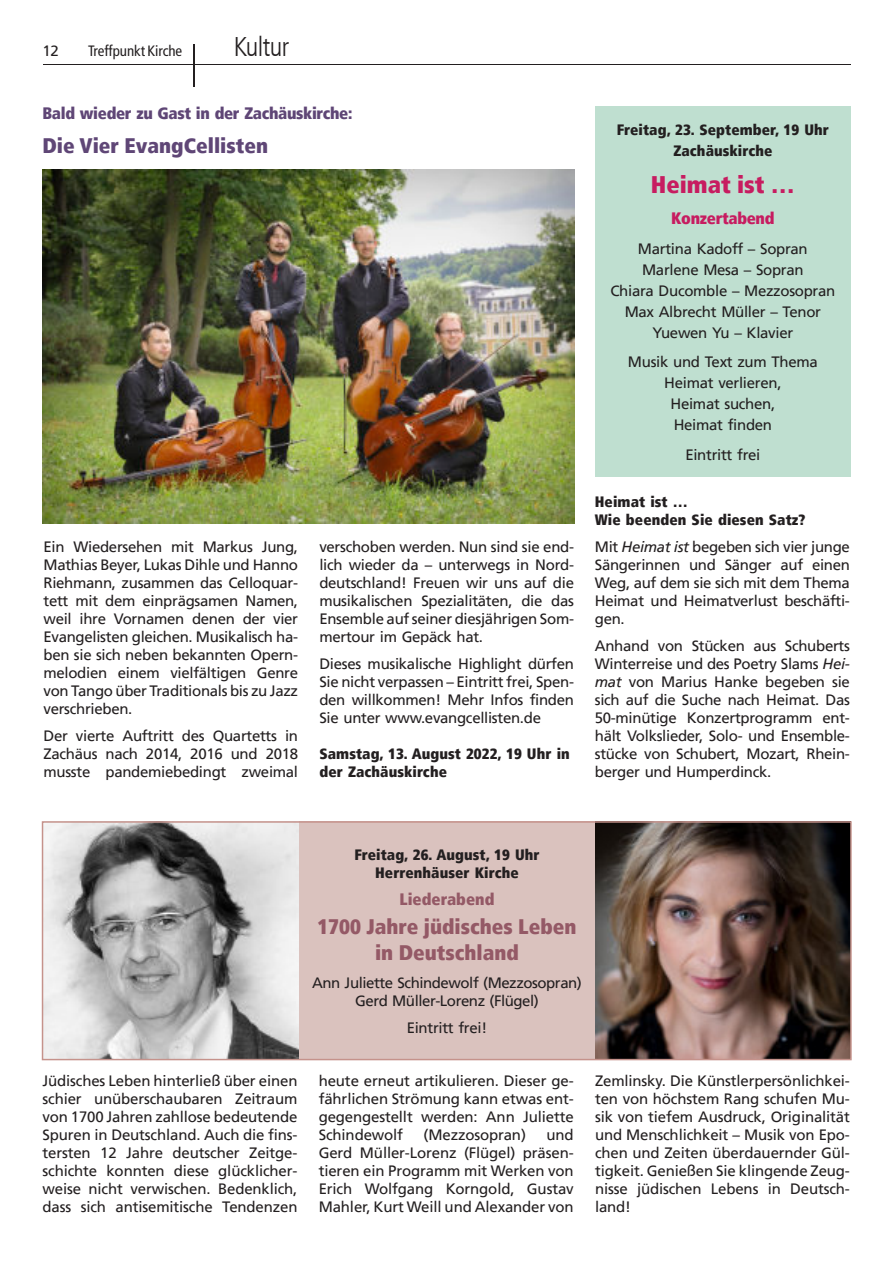
<style>
.page{position:relative;width:893px;height:1263px;background:#fff}
.page>*{position:absolute;margin:0;border:0;box-sizing:border-box;transform-origin:0 0}
.t1{font:300 condensed 27px "Frutiger LT";letter-spacing:-.02em;color:#231f20}
.t2{font:900 condensed 24px "Frutiger LT";color:#c71c60}
.t3{font:900 condensed 21px/25.2px "Frutiger LT";color:#945966;text-align:center}
.t4{font:900 condensed 21px "Frutiger LT";color:#5f4676}
.t5{font:900 condensed 16.5px "Frutiger LT";letter-spacing:-.02em;color:#5f4676}
.t6{font:900 condensed 16.5px "Frutiger LT";letter-spacing:-.02em;color:#c71c60}
.t7{font:900 condensed 16.5px "Frutiger LT";color:#945966}
.t8{font:15px/18px "Frutiger LT";letter-spacing:-.02em;color:#231f20;text-align:justify}
.t9{font:900 condensed 15px/18px "Frutiger LT";letter-spacing:.005em;color:#231f20}
.t10{font:condensed 15px "Frutiger LT";letter-spacing:-.005em;color:#231f20}
.s1{font-style:italic}
</style>
<div class="page">
<hr style="left:43px;top:64px;width:807px;height:1px;background:#231f20">
<hr style="left:193px;top:44px;width:2px;height:43px;background:#231f20">
<img style="left:43px;top:170px;width:531px;height:353px">
<div style="left:595px;top:107px;width:255px;height:370px;background:#bfdfd0"></div>
<img style="left:44px;top:823px;width:806px;height:235px">
<div style="left:42px;top:821px;width:810px;height:239px;border:1px solid #c5928b"></div>
<p class="t8" style="left:43px;top:43px;width:18px">12</p>
<p class="t10" style="left:88px;top:44px;width:96px">Treffpunkt Kirche</p>
<h1 class="t1" style="left:234px;top:35px;width:57px">Kultur</h1>
<h1 class="t1" style="left:234px;top:35px;width:62px">R brik</h1>
<p class="t5" style="left:43px;top:106px;width:311px">Bald wieder zu Gast in der Zachäuskirche:</p>
<h3 class="t4" style="left:43px;top:137px;width:227px">Die Vier EvangCellisten</h3>
<p class="t8" style="left:43px;top:539px;width:256px">Ein Wiedersehen mit Markus Jung, Mathias Beyer, Lukas Dihle und Hanno Riehmann, zusammen das Celloquar&shy;tett mit dem einprägsamen Namen, weil ihre Vornamen denen der vier Evangelisten gleichen. Musikalisch ha&shy;ben sie sich neben bekannten Opern&shy;melodien einem vielfältigen Genre von Tango über Traditionals bis zu Jazz verschrieben.</p>
<p class="t8" style="left:43px;top:728px;width:256px">Der vierte Auftritt des Quartetts in Zachäus nach 2014, 2016 und 2018 musste pandemiebedingt zweimal</p>
<p class="t8" style="left:319px;top:539px;width:256px">verschoben werden. Nun sind sie end&shy;lich wieder da – unterwegs in Nord&shy;deutschland! Freuen wir uns auf die musikalischen Spezialitäten, die das Ensemble auf seiner diesjährigen Som&shy;mertour im Gepäck hat.</p>
<p class="t8" style="left:319px;top:656px;width:256px">Dieses musikalische Highlight dürfen Sie nicht verpassen – Eintritt frei, Spen&shy;den willkommen! Mehr Infos finden Sie unter www.evangcellisten.de</p>
<p class="t9" style="left:319px;top:746px;width:252px">Samstag, 13. August 2022, 19 Uhr in der Zachäuskirche</p>
<p class="t9" style="left:617px;top:120px;width:214px;line-height:20.9px;text-align:center">Freitag, 23. September, 19 Uhr<br>Zachäuskirche</p>
<h2 class="t2" style="left:651px;top:175px;width:145px">Heimat ist …</h2>
<p class="t6" style="left:671px;top:212px;width:105px">Konzertabend</p>
<p class="t8" style="left:610px;top:240px;width:226px;line-height:20.9px;text-align:center">Martina Kadoff – Sopran<br>Marlene Mesa – Sopran<br>Chiara Ducomble – Mezzosopran<br>Max Albrecht Müller – Tenor<br>Yuewen Yu – Klavier</p>
<p class="t8" style="left:628px;top:353px;width:191px;line-height:20.9px;text-align:center">Musik und Text zum Thema<br>Heimat verlieren,<br>Heimat suchen,<br>Heimat finden</p>
<p class="t8" style="left:685px;top:447px;width:77px">Eintritt frei</p>
<p class="t9" style="left:595px;top:494px;width:212px">Heimat ist …<br>Wie beenden Sie diesen Satz?</p>
<p class="t8" style="left:595px;top:539px;width:257px">Mit <span class="s1">Heimat ist</span> begeben sich vier junge Sängerinnen und Sänger auf einen Weg, auf dem sie sich mit dem Thema Heimat und Heimatverlust beschäfti&shy;gen.</p>
<p class="t8" style="left:595px;top:638px;width:257px">Anhand von Stücken aus Schuberts Winterreise und des Poetry Slams <span class="s1">Hei&shy;mat</span> von Marius Hanke begeben sie sich auf die Suche nach Heimat. Das 50-minütige Konzertprogramm ent&shy;hält Volkslieder, Solo- und Ensemble&shy;stücke von Schubert, Mozart, Rhein&shy;berger und Humperdinck.</p>
<p class="t9" style="left:354px;top:847px;width:187px;text-align:center">Freitag, 26. August, 19 Uhr<br>Herrenhäuser Kirche</p>
<p class="t7" style="left:399px;top:892px;width:97px">Liederabend</p>
<h3 class="t3" style="left:317px;top:916px;width:261px">1700 Jahre jüdisches Leben in Deutschland</h3>
<p class="t8" style="left:312px;top:975px;width:271px;text-align:center">Ann Juliette Schindewolf (Mezzosopran)<br>Gerd Müller-Lorenz (Flügel)</p>
<p class="t8" style="left:407px;top:1020px;width:82px">Eintritt frei!</p>
<p class="t8" style="left:43px;top:1073px;width:256px">Jüdisches Leben hinterließ über einen schier unüberschaubaren Zeitraum von 1700 Jahren zahllose bedeutende Spuren in Deutschland. Auch die fins&shy;tersten 12 Jahre deutscher Zeitge&shy;schichte konnten diese glücklicher&shy;weise nicht verwischen. Bedenklich, dass sich antisemitische Tendenzen</p>
<p class="t8" style="left:319px;top:1073px;width:256px">heute erneut artikulieren. Dieser ge&shy;fährlichen Strömung kann etwas ent&shy;gegengestellt werden: Ann Juliette Schindewolf</p>
<p class="t8" style="left:424px;top:1127px;width:104px">(Mezzosopran)</p>
<p class="t8" style="left:319px;top:1127px;width:256px;text-indent:228px">und Gerd Müller-Lorenz (Flügel) präsen&shy;tieren ein Programm mit Werken von Erich Wolfgang Korngold, Gustav Mahler, Kurt Weill und Alexander von</p>
<p class="t8" style="left:595px;top:1073px;width:256px">Zemlinsky. Die Künstlerpersönlichkei&shy;ten von höchstem Rang schufen Mu&shy;sik von tiefem Ausdruck, Originalität und Menschlichkeit – Musik von Epo&shy;chen und Zeiten überdauernder Gül&shy;tigkeit. Genießen Sie klingende Zeug&shy;nisse jüdischen Lebens in Deutsch&shy;land!</p>
</div>
